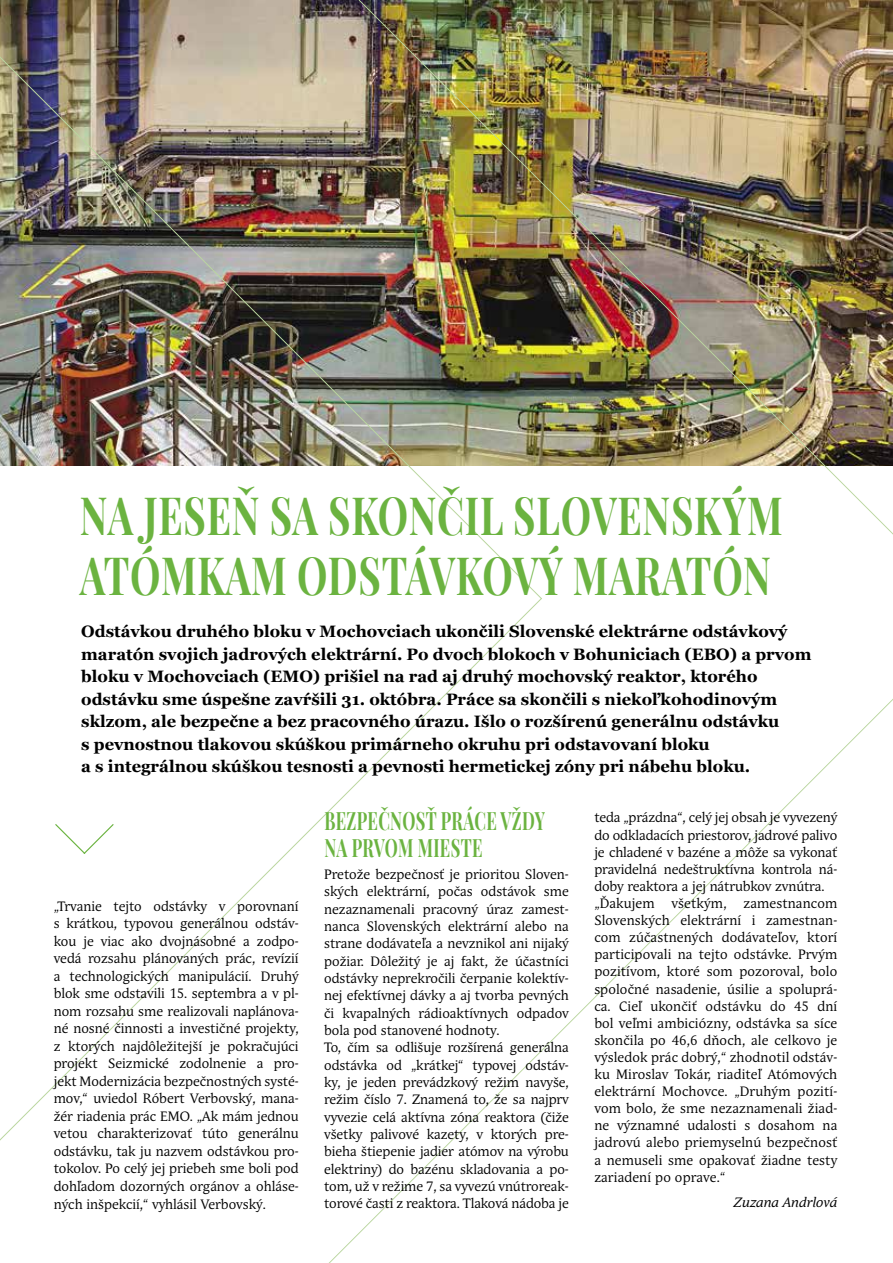
<style>
.page{position:relative;width:893px;height:1263px;background:#fff}
.page>*{position:absolute;margin:0;border:0;box-sizing:border-box;transform-origin:0 0}
.t1{font:700 51.75px/60px "Playfair Display SC";letter-spacing:.02em;color:#6bb340;scale:.74 1}
.t2{font:700 24.75px/27.3px "Playfair Display SC";letter-spacing:.02em;color:#6bb340;scale:.67 1}
.t3{font:700 16.5px/22.5px "Georgia";color:#000}
.t4{font:13.5px/17.1px "Andulka Book Pro";letter-spacing:-.005em;color:#000;text-align:justify}
.t5{font:italic 13.5px "Andulka Book Pro";color:#000}
</style>
<div class="page">
<img style="left:0;top:0;width:358px;height:56px">
<img style="left:0;top:56px;width:542px;height:542px">
<svg style="left:0;top:598px;width:542px;height:543px"></svg>
<img style="left:358px;top:0;width:535px;height:535px">
<svg style="left:329px;top:699px;width:564px;height:564px"></svg>
<svg style="left:55px;top:824px;width:59px;height:30px"></svg>
<h1 class="t1" style="left:80px;top:486px;width:951px">NA JESEŇ SA SKONČIL SLOVENSKÝM<br>ATÓMKAM ODSTÁVKOVÝ MARATÓN</h1>
<p class="t3" style="left:81px;top:620px;width:732px">Odstávkou druhého bloku v Mochovciach ukončili Slovenské elektrárne odstávkový maratón svojich jadrových elektrární. Po dvoch blokoch v Bohuniciach (EBO) a prvom bloku v Mochovciach (EMO) prišiel na rad aj druhý mochovský reaktor, ktorého odstávku sme úspešne zavŕšili 31. októbra. Práce sa skončili s niekoľkohodinovým sklzom, ale bezpečne a bez pracovného úrazu. Išlo o rozšírenú generálnu odstávku<br>s pevnostnou tlakovou skúškou primárneho okruhu pri odstavovaní bloku<br>a s integrálnou skúškou tesnosti a pevnosti hermetickej zóny pri nábehu bloku.</p>
<p class="t4" style="left:54px;top:897px;width:246px;line-height:17.5px">„Trvanie tejto odstávky v porovnaní s krátkou, typovou generálnou odstáv&shy;kou je viac ako dvojnásobné a zodpo&shy;vedá rozsahu plánovaných prác, revízií a technologických manipulácií. Druhý blok sme odstavili 15. septembra a v pl&shy;nom rozsahu sme realizovali naplánova&shy;né nosné činnosti a investičné projekty, z ktorých najdôležitejší je pokračujúci projekt Seizmické zodolnenie a pro&shy;jekt Modernizácia bezpečnostných systé&shy;mov,“ uviedol Róbert Verbovský, mana&shy;žér riadenia prác EMO. „Ak mám jednou vetou charakterizovať túto generálnu odstávku, tak ju nazvem odstávkou pro&shy;tokolov. Po celý jej priebeh sme boli pod dohľadom dozorných orgánov a ohláse&shy;ných inšpekcií,“ vyhlásil Verbovský.</p>
<h2 class="t2" style="left:324px;top:807px;width:331px">BEZPEČNOSŤ PRÁCE VŽDY<br>NA PRVOM MIESTE</h2>
<p class="t4" style="left:324px;top:865px;width:246px;text-align:left">Pretože bezpečnosť je prioritou Sloven&shy;ských elektrární, počas odstávok sme nezaznamenali pracovný úraz zamest&shy;nanca Slovenských elektrární alebo na strane dodávateľa a nevznikol ani nijaký požiar. Dôležitý je aj fakt, že účastníci odstávky neprekročili čerpanie kolektív&shy;nej efektívnej dávky a aj tvorba pevných či kvapalných rádioaktívnych odpadov bola pod stanovené hodnoty.<br>To, čím sa odlišuje rozšírená generálna odstávka od „krátkej“ typovej odstáv&shy;ky, je jeden prevádzkový režim navyše, režim číslo 7. Znamená to, že sa najprv vyvezie celá aktívna zóna reaktora (čiže všetky palivové kazety, v ktorých pre&shy;bieha štiepenie jadier atómov na výrobu elektriny) do bazénu skladovania a po&shy;tom, už v režime 7, sa vyvezú vnútroreak&shy;torové časti z reaktora. Tlaková nádoba je</p>
<p class="t4" style="left:594px;top:809px;width:244px;text-align:left">teda „prázdna“, celý jej obsah je vyvezený do odkladacích priestorov, jadrové palivo je chladené v bazéne a môže sa vykonať pravidelná nedeštruktívna kontrola ná&shy;doby reaktora a jej nátrubkov zvnútra. „Ďakujem</p>
<p class="t4" style="left:672px;top:895px;width:56px">všetkým,</p>
<p class="t4" style="left:594px;top:895px;width:244px;text-indent:149px">zamestnancom Slovenských elektrární i zamestnan&shy;com zúčastnených dodávateľov, ktorí participovali na tejto odstávke. Prvým pozitívom, ktoré som pozoroval, bolo spoločné nasadenie, úsilie a spoluprá&shy;ca. Cieľ ukončiť odstávku do 45 dní bol veľmi ambiciózny, odstávka sa síce skončila po 46,6 dňoch, ale celkovo je výsledok prác dobrý,“ zhodnotil odstáv&shy;ku Miroslav Tokár, riaditeľ Atómových elektrární Mochovce. „Druhým pozití&shy;vom bolo, že sme nezaznamenali žiad&shy;ne významné udalosti s dosahom na jadrovú alebo priemyselnú bezpečnosť a nemuseli sme opakovať žiadne testy zariadení po oprave.“</p>
<p class="t5" style="left:734px;top:1195px;width:105px">Zuzana Andrlová</p>
</div>
